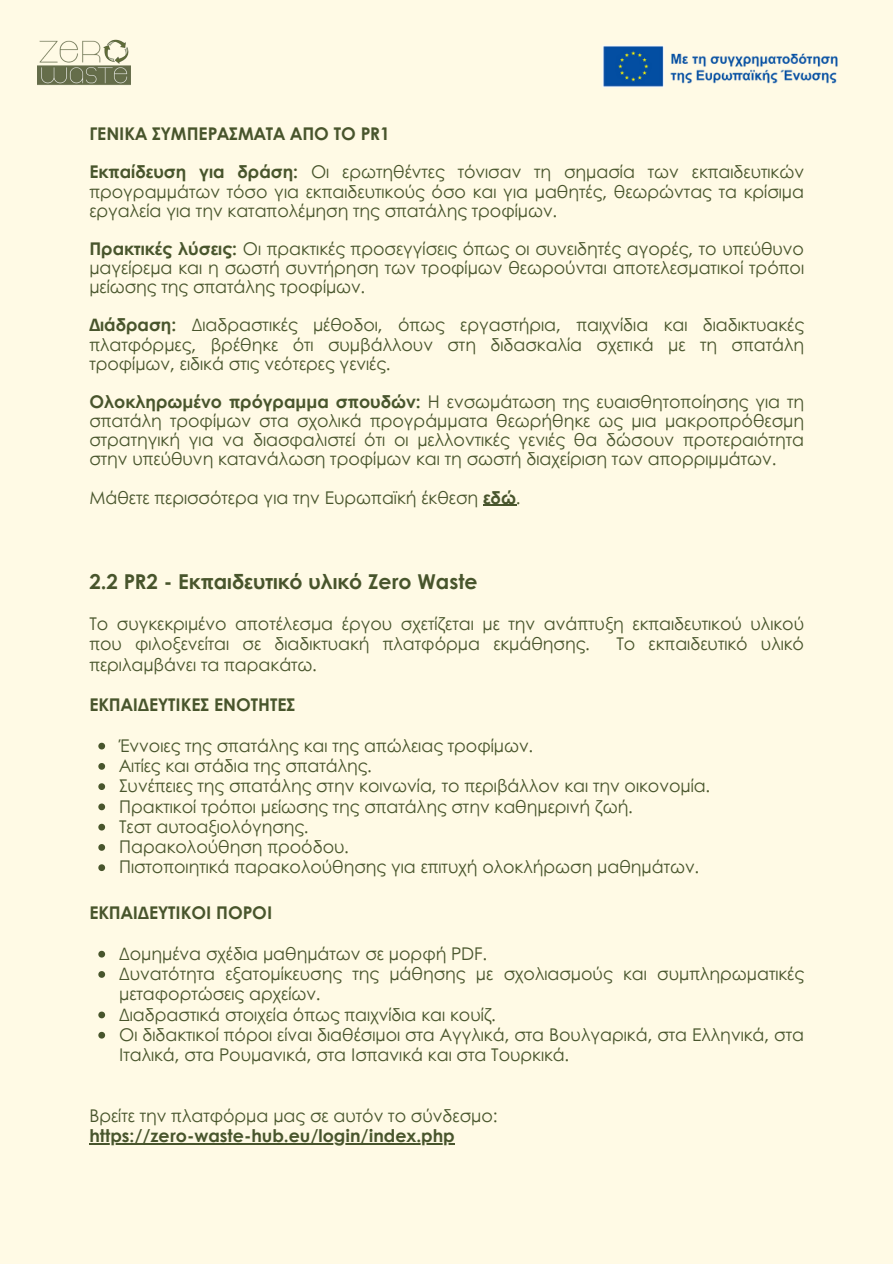
<style>
.page{position:relative;width:893px;height:1264px;background:#fff}
.page>*{position:absolute;margin:0;border:0;box-sizing:border-box;transform-origin:0 0}
.t1{font:700 20.55px "Century Gothic";color:#48552c}
.t2{font:17.55px/19.2px "Century Gothic";color:#48552c;text-align:justify}
.t3{font:700 17.55px "Century Gothic";color:#48552c}
.s1{font-weight:700}
</style>
<div class="page">
<div style="left:0;top:0;width:892px;height:1263px;background:#fffae5"></div>
<img style="left:38px;top:39px;width:92px;height:46px">
<hr style="left:483px;top:505px;width:33px;height:1px;background:#48552c">
<svg style="left:98px;top:742px;width:7px;height:7px"></svg>
<svg style="left:98px;top:763px;width:7px;height:6px"></svg>
<svg style="left:98px;top:783px;width:7px;height:7px"></svg>
<svg style="left:98px;top:803px;width:7px;height:7px"></svg>
<svg style="left:98px;top:823px;width:7px;height:7px"></svg>
<svg style="left:98px;top:844px;width:7px;height:6px"></svg>
<svg style="left:98px;top:864px;width:7px;height:7px"></svg>
<svg style="left:98px;top:950px;width:7px;height:7px"></svg>
<svg style="left:98px;top:971px;width:7px;height:6px"></svg>
<svg style="left:98px;top:1011px;width:7px;height:7px"></svg>
<svg style="left:98px;top:1031px;width:7px;height:7px"></svg>
<hr style="left:89px;top:1143px;width:366px;height:1px;background:#48552c">
<img style="left:602px;top:45px;width:236px;height:43px">
<p class="t3" style="left:89px;top:120px;width:302px">ΓΕΝΙΚΑ ΣΥΜΠΕΡΑΣΜΑΤΑ ΑΠΟ ΤΟ PR1</p>
<p class="t2" style="left:89px;top:162px;width:716px"><span class="s1">Εκπαίδευση για δράση:</span> Οι ερωτηθέντες τόνισαν τη σημασία των εκπαιδευτικών προγραμμάτων τόσο για εκπαιδευτικούς όσο και για μαθητές, θεωρώντας τα κρίσιμα εργαλεία για την καταπολέμηση της σπατάλης τροφίμων.</p>
<p class="t2" style="left:89px;top:238px;width:716px"><span class="s1">Πρακτικές λύσεις:</span> Οι πρακτικές προσεγγίσεις όπως οι συνειδητές αγορές, το υπεύθυνο μαγείρεμα και η σωστή συντήρηση των τροφίμων θεωρούνται αποτελεσματικοί τρόποι μείωσης της σπατάλης τροφίμων.</p>
<p class="t2" style="left:89px;top:315px;width:716px"><span class="s1">Διάδραση:</span> Διαδραστικές μέθοδοι, όπως εργαστήρια, παιχνίδια και διαδικτυακές πλατφόρμες, βρέθηκε ότι συμβάλλουν στη διδασκαλία σχετικά με τη σπατάλη τροφίμων, ειδικά στις νεότερες γενιές.</p>
<p class="t2" style="left:89px;top:391px;width:716px"><span class="s1">Ολοκληρωμένο πρόγραμμα σπουδών:</span> Η ενσωμάτωση της ευαισθητοποίησης για τη σπατάλη τροφίμων στα σχολικά προγράμματα θεωρήθηκε ως μια μακροπρόθεσμη στρατηγική για να διασφαλιστεί ότι οι μελλοντικές γενιές θα δώσουν προτεραιότητα στην υπεύθυνη κατανάλωση τροφίμων και τη σωστή διαχείριση των απορριμμάτων.</p>
<p class="t2" style="left:89px;top:487px;width:432px">Μάθετε περισσότερα για την Ευρωπαϊκή έκθεση <span class="s1">εδώ</span>.</p>
<p class="t1" style="left:89px;top:565px;width:390px">2.2 PR2 - Εκπαιδευτικό υλικό Zero Waste</p>
<p class="t2" style="left:89px;top:613px;width:716px;line-height:20.2px">Το συγκεκριμένο αποτέλεσμα έργου σχετίζεται με την ανάπτυξη εκπαιδευτικού υλικού που φιλοξενείται σε διαδικτυακή πλατφόρμα εκμάθησης.</p>
<p class="t2" style="left:616px;top:633px;width:189px">Το εκπαιδευτικό υλικό</p>
<p class="t2" style="left:89px;top:654px;width:229px">περιλαμβάνει τα παρακάτω.</p>
<p class="t3" style="left:89px;top:691px;width:207px">ΕΚΠΑΙΔΕΥΤΙΚΕΣ ΕΝΟΤΗΤΕΣ</p>
<p class="t2" style="left:119px;top:735px;width:415px">Έννοιες της σπατάλης και της απώλειας τροφίμων.</p>
<p class="t2" style="left:119px;top:755px;width:254px">Αιτίες και στάδια της σπατάλης.</p>
<p class="t2" style="left:119px;top:775px;width:592px">Συνέπειες της σπατάλης στην κοινωνία, το περιβάλλον και την οικονομία.</p>
<p class="t2" style="left:119px;top:795px;width:515px">Πρακτικοί τρόποι μείωσης της σπατάλης στην καθημερινή ζωή.</p>
<p class="t2" style="left:119px;top:816px;width:191px">Τεστ αυτοαξιολόγησης.</p>
<p class="t2" style="left:119px;top:836px;width:231px">Παρακολούθηση προόδου.</p>
<p class="t2" style="left:119px;top:856px;width:581px">Πιστοποιητικά παρακολούθησης για επιτυχή ολοκλήρωση μαθημάτων.</p>
<p class="t3" style="left:89px;top:899px;width:184px">ΕΚΠΑΙΔΕΥΤΙΚΟΙ ΠΟΡΟΙ</p>
<p class="t2" style="left:119px;top:943px;width:369px">Δομημένα σχέδια μαθημάτων σε μορφή PDF.</p>
<p class="t2" style="left:119px;top:962px;width:686px;line-height:20.2px">Δυνατότητα εξατομίκευσης της μάθησης με σχολιασμούς και συμπληρωματικές μεταφορτώσεις αρχείων.</p>
<p class="t2" style="left:119px;top:1003px;width:378px">Διαδραστικά στοιχεία όπως παιχνίδια και κουίζ.</p>
<p class="t2" style="left:119px;top:1023px;width:686px;line-height:20.2px">Οι διδακτικοί πόροι είναι διαθέσιμοι στα Αγγλικά, στα Βουλγαρικά, στα Ελληνικά, στα<br>Ιταλικά, στα Ρουμανικά, στα Ισπανικά και στα Τουρκικά.</p>
<p class="t2" style="left:89px;top:1105px;width:410px">Βρείτε την πλατφόρμα μας σε αυτόν το σύνδεσμο:</p>
<p class="t3" style="left:89px;top:1122px;width:367px">https://zero-waste-hub.eu/login/index.php</p>
</div>
